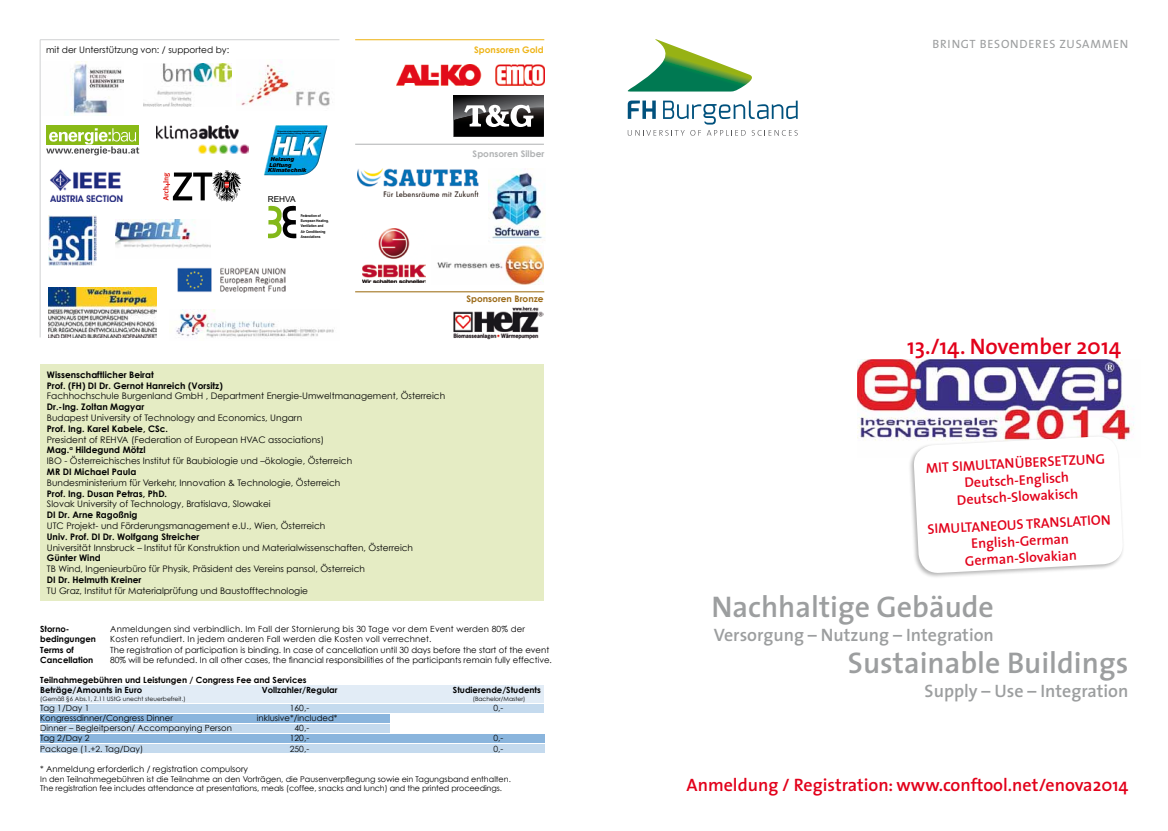
<style>
.page{position:relative;width:1168px;height:831px;background:#fff}
.page>*{position:absolute;margin:0;border:0;box-sizing:border-box;transform-origin:0 0}
.t1{font:600 30px "The Sans";color:#9c9e9f}
.t2{font:600 22.5px "The Sans";color:#e2001a}
.t3{font:600 18px "The Sans";color:#9c9e9f}
.t4{font:600 18px "The Sans";color:#e2001a}
.t5{font:600 14px/16.8px "The Sans";color:#e2001a;text-align:center}
.t6{font:12px "The Sans";letter-spacing:.06em;color:#9c9e9f}
.t7{font:9px/10.8px "Century Gothic";color:#000}
.t8{font:700 9px/10.8px "Century Gothic";color:#000}
.t9{font:700 9px "Century Gothic";color:#b1b3b4}
.t10{font:700 9px "Century Gothic";color:#9b6a18}
.t11{font:700 9px "Century Gothic";color:#eeb417}
.t12{font:8.5px "Century Gothic";color:#000}
.t13{font:700 8.5px/10.2px "Century Gothic";color:#000}
.t14{font:8.5px "Century Gothic";letter-spacing:.02em;color:#000}
.t15{font:8.3px "Arial";color:#000}
.t16{font:8px/9.6px "Century Gothic";letter-spacing:-.01em;color:#000}
.t17{font:6px "Century Gothic";color:#000}
.t18{font:italic 900 5.6px/5.1px "Helvetica Neue LT Std";color:#000}
.t19{font:700 3.9px/5.4px "Arial Narrow Special G1";color:#000}
.t20{font:italic 700 1.9px/2.1px "Helvetica Neue LT Std";color:#000;scale:.9 1}
.s1{font-weight:700}
</style>
<div class="page">
<img style="left:241px;top:64px;width:89px;height:42px">
<img style="left:143px;top:64px;width:89px;height:43px">
<svg style="left:628px;top:100px;width:170px;height:36px"></svg>
<svg style="left:628px;top:39px;width:124px;height:53px"></svg>
<img style="left:857px;top:360px;width:277px;height:81px">
<div style="left:908px;top:434px;width:217px;height:145px;background:#000;opacity:.3"></div>
<svg style="left:913px;top:435px;width:211px;height:139px"></svg>
<div style="left:40px;top:744px;width:504px;height:9px;background:#c4daee"></div>
<div style="left:40px;top:685px;width:504px;height:18px;background:#e2ecf6"></div>
<div style="left:40px;top:704px;width:504px;height:9px;background:#c4daee"></div>
<div style="left:40px;top:713px;width:349px;height:9px;background:#8ab5dd"></div>
<div style="left:42px;top:723px;width:347px;height:9px;background:#c4daee"></div>
<div style="left:40px;top:733px;width:505px;height:9px;background:#8ab5dd"></div>
<hr style="left:355px;top:144px;width:189px;height:1px;background:#b1b3b4">
<hr style="left:355px;top:291px;width:189px;height:1px;background:#9a690c">
<img style="left:453px;top:306px;width:91px;height:34px">
<img style="left:156px;top:125px;width:92px;height:28px">
<div style="left:40px;top:364px;width:504px;height:237px;background:#e5ecc4"></div>
<img style="left:264px;top:125px;width:63px;height:50px">
<svg style="left:163px;top:170px;width:78px;height:32px"></svg>
<img style="left:48px;top:215px;width:49px;height:50px">
<img style="left:48px;top:288px;width:108px;height:49px">
<img style="left:176px;top:309px;width:158px;height:30px">
<img style="left:115px;top:220px;width:95px;height:28px">
<img style="left:50px;top:169px;width:73px;height:33px">
<img style="left:71px;top:62px;width:52px;height:54px">
<img style="left:177px;top:268px;width:108px;height:24px">
<img style="left:358px;top:168px;width:121px;height:29px">
<hr style="left:40px;top:39px;width:299px;height:1px;background:#d0d1d2">
<hr style="left:40px;top:40px;width:1px;height:297px;background:#d0d1d2">
<div style="left:46px;top:125px;width:93px;height:19px;background:#89ba17"></div>
<svg style="left:46px;top:128px;width:93px;height:27px"></svg>
<img style="left:488px;top:168px;width:57px;height:73px">
<svg style="left:268px;top:205px;width:28px;height:34px"></svg>
<svg style="left:454px;top:95px;width:90px;height:10px"></svg>
<svg style="left:454px;top:105px;width:90px;height:31px"></svg>
<img style="left:362px;top:229px;width:63px;height:53px">
<img style="left:437px;top:246px;width:107px;height:39px">
<hr style="left:355px;top:39px;width:189px;height:1px;background:#eeb314">
<img style="left:396px;top:65px;width:148px;height:20px">
<p class="t7" style="left:46px;top:44px;width:185px">mit der Unterstützung von: / supported by:</p>
<p class="t11" style="left:474px;top:44px;width:71px">Sponsoren Gold</p>
<p class="t20" style="left:277px;top:130px;width:51px">Österreichs einzige spezialisierte Fachzeitschrift für<br>die Bereiche Heizung, Lüftung, Klima- und Kältetechnik</p>
<p class="t18" style="left:268px;top:157px;width:40px;text-indent:3px">Heizung<br>Lüftung<br>Klimatechnik</p>
<p class="t15" style="left:268px;top:194px;width:29px">REHVA</p>
<p class="t19" style="left:301px;top:212px;width:30px">Federation of<br>European Heating,<br>Ventilation and<br>Air Conditioning<br>Associations</p>
<p class="t9" style="left:473px;top:148px;width:73px">Sponsoren Silber</p>
<p class="t10" style="left:466px;top:293px;width:79px">Sponsoren Bronze</p>
<p class="t8" style="left:47px;top:369px;width:177px">Wissenschaftlicher Beirat<br>Prof. (FH) DI Dr. Gernot Hanreich (Vorsitz)</p>
<p class="t7" style="left:47px;top:390px;width:400px">Fachhochschule Burgenland GmbH , Department Energie-Umweltmanagement, Österreich</p>
<p class="t8" style="left:47px;top:401px;width:99px">Dr.-Ing. Zoltan Magyar</p>
<p class="t7" style="left:47px;top:412px;width:257px">Budapest University of Technology and Economics, Ungarn</p>
<p class="t8" style="left:47px;top:423px;width:123px">Prof. Ing. Karel Kabele, CSc.</p>
<p class="t7" style="left:47px;top:434px;width:307px">President of REHVA (Federation of European HVAC associations)<br><span class="s1">Mag.</span><sup>a</sup> <span class="s1">Hildegund Mötzl<br></span>IBO - Österreichisches Institut für Baubiologie und –ökologie, Österreich</p>
<p class="t8" style="left:47px;top:466px;width:91px">MR DI Michael Paula</p>
<p class="t7" style="left:47px;top:477px;width:295px">Bundesministerium für Verkehr, Innovation &amp; Technologie, Österreich</p>
<p class="t8" style="left:47px;top:488px;width:122px">Prof. Ing. Dusan Petras, PhD.</p>
<p class="t7" style="left:47px;top:498px;width:225px">Slovak University of Technology, Bratislava, Slowakei</p>
<p class="t8" style="left:47px;top:509px;width:92px">DI Dr. Arne Ragoßnig</p>
<p class="t7" style="left:47px;top:520px;width:280px">UTC Projekt- und Förderungsmanagement e.U., Wien, Österreich</p>
<p class="t8" style="left:47px;top:531px;width:154px">Univ. Prof. DI Dr. Wolfgang Streicher</p>
<p class="t7" style="left:47px;top:542px;width:368px">Universität Innsbruck – Institut für Konstruktion und Materialwissenschaften, Österreich</p>
<p class="t8" style="left:47px;top:552px;width:55px">Günter Wind</p>
<p class="t7" style="left:47px;top:563px;width:320px">TB Wind, Ingenieurbüro für Physik, Präsident des Vereins pansol, Österreich</p>
<p class="t8" style="left:47px;top:574px;width:96px">DI Dr. Helmuth Kreiner</p>
<p class="t7" style="left:47px;top:585px;width:263px">TU Graz, Institut für Materialprüfung und Baustofftechnologie</p>
<p class="t13" style="left:40px;top:623px;width:31px">Storno-</p>
<p class="t14" style="left:110px;top:624px;width:416px">Anmeldungen sind verbindlich. Im Fall der Stornierung bis 30 Tage vor dem Event werden 80% der</p>
<p class="t13" style="left:40px;top:634px;width:57px">bedingungen</p>
<p class="t14" style="left:110px;top:634px;width:323px">Kosten refundiert. In jedem anderen Fall werden die Kosten voll verrechnet.</p>
<p class="t13" style="left:40px;top:644px;width:35px">Terms of</p>
<p class="t12" style="left:110px;top:644px;width:440px">The registration of participation is binding. In case of cancellation until 30 days before the start of the event</p>
<p class="t13" style="left:40px;top:654px;width:55px">Cancellation</p>
<p class="t12" style="left:110px;top:654px;width:443px">80% will be refunded. In all other cases, the financial responsibilities of the participants remain fully effective.</p>
<p class="t13" style="left:40px;top:674px;width:268px">Teilnahmegebühren und Leistungen / Congress Fee and Services<br>Beträge/Amounts in Euro</p>
<p class="t13" style="left:262px;top:685px;width:77px">Vollzahler/Regular</p>
<p class="t13" style="left:453px;top:685px;width:89px">Studierende/Students</p>
<p class="t17" style="left:40px;top:694px;width:147px">(Gemäß §6 Abs.1, Z.11 UStG unecht steuerbefreit.)</p>
<p class="t17" style="left:473px;top:694px;width:54px">(Bachelor/Master)</p>
<p class="t12" style="left:40px;top:702px;width:51px">Tag 1/Day 1</p>
<p class="t12" style="left:290px;top:702px;width:21px">160,-</p>
<p class="t12" style="left:493px;top:702px;width:11px">0,-</p>
<p class="t12" style="left:40px;top:712px;width:134px">Kongressdinner/Congress Dinner</p>
<p class="t12" style="left:257px;top:712px;width:82px">inklusive*/included*</p>
<p class="t12" style="left:40px;top:723px;width:193px">Dinner – Begleitperson/ Accompanying Person</p>
<p class="t12" style="left:295px;top:723px;width:16px">40,-</p>
<p class="t12" style="left:40px;top:733px;width:51px">Tag 2/Day 2</p>
<p class="t12" style="left:290px;top:733px;width:21px">120,-</p>
<p class="t12" style="left:493px;top:733px;width:11px">0,-</p>
<p class="t12" style="left:40px;top:743px;width:105px">Package (1.+2. Tag/Day)</p>
<p class="t12" style="left:290px;top:743px;width:21px">250,-</p>
<p class="t12" style="left:493px;top:743px;width:11px">0,-</p>
<p class="t12" style="left:40px;top:763px;width:209px">* Anmeldung erforderlich / registration compulsory</p>
<p class="t16" style="left:40px;top:773px;width:472px">In den Teilnahmegebühren ist die Teilnahme an den Vorträgen, die Pausenverpflegung sowie ein Tagungsband enthalten.<br>The registration fee includes attendance at presentations, meals (coffee, snacks and lunch) and the printed proceedings.</p>
<h3 class="t6" style="left:932px;top:33px;width:197px">BRINGT BESONDERES ZUSAMMEN</h3>
<h2 class="t2" style="left:907px;top:327px;width:215px">13./14. November 2014</h2>
<h3 class="t5" style="left:925px;top:459px;width:179px;rotate:-3deg">mit Simultan übers etzun g<br>Deutsch-Englisch<br>Deutsch-Slowakisch</h3>
<h3 class="t5" style="left:927px;top:520px;width:115px;rotate:-3deg">si multan eous trans</h3>
<h3 class="t5" style="left:1066px;top:513px;width:44px;rotate:-3deg">lation</h3>
<h3 class="t5" style="left:971px;top:535px;width:99px;rotate:-3deg">English-G erman</h3>
<h3 class="t5" style="left:965px;top:552px;width:113px;rotate:-3deg">G erman-Slovakian</h3>
<h1 class="t1" style="left:711px;top:581px;width:284px">Nachhaltige Gebäude</h1>
<h3 class="t3" style="left:714px;top:619px;width:281px">Versorgung – Nutzung – Integration</h3>
<h1 class="t1" style="left:848px;top:637px;width:282px">Sustainable Buildings</h1>
<h3 class="t3" style="left:925px;top:675px;width:205px">Supply – Use – Integration</h3>
<h3 class="t4" style="left:686px;top:770px;width:443px">Anmeldung / Registration: www.conftool.net/enova2014</h3>
</div>
